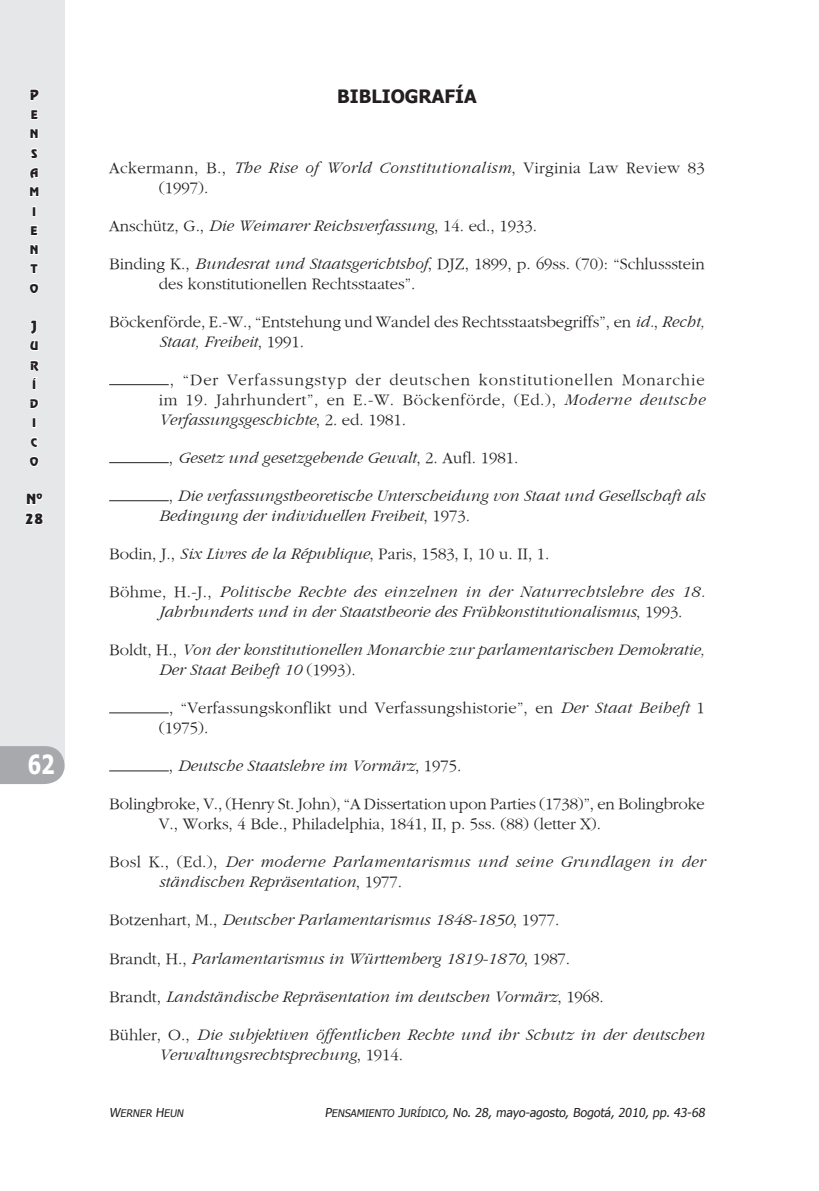
<style>
.page{position:relative;width:819px;height:1191px;background:#fff}
.page>*{position:absolute;margin:0;border:0;box-sizing:border-box;transform-origin:0 0}
.t1{font:700 26.25px "Tahoma";color:#fff;scale:.8 1}
.t2{font:700 18.38px "Tahoma";color:#231f20}
.t3{font:italic 16.62px/19.9px "Gourmand";color:#231f20}
.t4{font:16.62px/19.9px "Gourmand";color:#231f20}
.t5{font:italic 16.62px/19.9px "Gourmand";letter-spacing:.02em;color:#231f20}
.t6{font:16.62px/19.9px "Gourmand";letter-spacing:.02em;color:#231f20}
.t7{font:14px/19.2px "Revue BT Regular SC850";color:#231f20}
.t8{font:12.25px "Tahoma";color:#231f20}
.t9{font:11.9px/19.2px "Revue BT Regular SC850";color:#231f20}
.t10{font:10.33px "Tahoma SC850";color:#231f20}
.s1{font-style:italic}
.s2{font-style:normal}
.s3{font-size:12.25px}
.s4{font-family:"Tahoma SC850";font-size:10.33px}
.s5{font-family:"Tahoma SC850"}
</style>
<div class="page">
<div style="left:0;top:0;width:64px;height:769px;background:#e6e7e9"></div>
<div style="left:0;top:746px;width:64px;height:38px;background:#a8a9ad"></div>
<svg style="left:29px;top:89px;width:10px;height:12px"></svg>
<svg style="left:31px;top:109px;width:8px;height:11px"></svg>
<svg style="left:30px;top:129px;width:9px;height:10px"></svg>
<svg style="left:30px;top:148px;width:8px;height:11px"></svg>
<svg style="left:29px;top:167px;width:10px;height:30px"></svg>
<div style="left:32px;top:206px;width:4px;height:10px;border:2px solid #fff"></div>
<svg style="left:30px;top:225px;width:9px;height:11px"></svg>
<svg style="left:30px;top:244px;width:9px;height:11px"></svg>
<svg style="left:30px;top:264px;width:9px;height:10px"></svg>
<svg style="left:29px;top:283px;width:10px;height:11px"></svg>
<svg style="left:29px;top:320px;width:10px;height:31px"></svg>
<svg style="left:30px;top:360px;width:10px;height:30px"></svg>
<svg style="left:29px;top:398px;width:10px;height:11px"></svg>
<div style="left:32px;top:417px;width:4px;height:11px;border:2px solid #fff"></div>
<svg style="left:30px;top:437px;width:8px;height:11px"></svg>
<svg style="left:29px;top:456px;width:10px;height:11px"></svg>
<svg style="left:25px;top:493px;width:19px;height:32px"></svg>
<hr style="left:109px;top:384px;width:60px;height:1px;background:#231f20">
<hr style="left:109px;top:462px;width:60px;height:1px;background:#231f20">
<hr style="left:109px;top:500px;width:60px;height:1px;background:#231f20">
<hr style="left:109px;top:712px;width:60px;height:1px;background:#231f20">
<hr style="left:109px;top:770px;width:60px;height:1px;background:#231f20">
<p class="t7" style="left:30px;top:85px;width:11px">P</p>
<p class="t9" style="left:29px;top:105px;width:11px">E<br>N<br>S<br>A<br>M<br>I<br>E<br>N<br>T<br>O</p>
<p class="t7" style="left:31px;top:316px;width:7px">J</p>
<p class="t9" style="left:30px;top:336px;width:10px">U<br>R<br>Í<br>D<br>I<br>C<br>O</p>
<p class="t7" style="left:25px;top:489px;width:20px">Nº<br>28</p>
<h1 class="t1" style="left:28px;top:746px;width:35px">62</h1>
<p class="t2" style="left:337px;top:84px;width:141px">BIB LIOGRAFÍA</p>
<p class="t6" style="left:159px;top:158px;width:547px;text-indent:-50px">Ackermann, B., <span class="s1">The Rise of World Constitutionalism</span>, Virginia Law Review 83 (1997).</p>
<p class="t3" style="left:109px;top:216px;width:429px"><span class="s2">Anschütz, G.,</span> Die Weimarer Reichsverfassung<span class="s2">, 14. ed., 1933.</span></p>
<p class="t4" style="left:159px;top:254px;width:547px;text-indent:-50px">Binding K., <span class="s1">Bundesrat und Staatsgerichtshof</span>, DJZ, 1899, p. 69ss. (70): “Schlussstein des konstitutionellen Rechtsstaates”.</p>
<p class="t4" style="left:159px;top:312px;width:547px;text-indent:-50px">Böckenförde, E.-W., “Entstehung und Wandel des Rechtsstaatsbegriffs”, en <span class="s1">id.</span>, <span class="s1">Recht,<br>Staat, Freiheit</span>, 1991.</p>
<p class="t4" style="left:159px;top:370px;width:547px;text-align:justify;text-indent:11px">, “Der Verfassungstyp der deutschen konstitutionellen Monarchie im 19. Jahrhundert”, en E.-W. Böckenförde, (Ed.), <span class="s1">Moderne deutsche Verfassungsgeschichte</span>, 2. ed. 1981.</p>
<p class="t3" style="left:169px;top:448px;width:351px"><span class="s2">,</span> Gesetz und gesetzgebende Gewalt<span class="s2">, 2. Aufl. 1981.</span></p>
<p class="t3" style="left:159px;top:486px;width:547px;text-indent:10px"><span class="s2">,</span> Die verfassungstheoretische Unterscheidung von Staat und Gesellschaft als<br>Bedingung der individuellen Freiheit<span class="s2">, 1973.</span></p>
<p class="t4" style="left:109px;top:544px;width:442px">Bodin, J., <span class="s1">Six Livres de la République</span>, Paris, 1583, I, 10 u. II, 1.</p>
<p class="t3" style="left:159px;top:582px;width:547px;text-indent:-50px"><span class="s2">Böhme, H.-J.,</span> Politische Rechte des einzelnen in der Naturrechtslehre des 18.<br>Jahrhunderts und in der Staatstheorie des Frühkonstitutionalismus<span class="s2">, 1993.</span></p>
<p class="t3" style="left:159px;top:640px;width:547px;text-indent:-50px"><span class="s2">Boldt, H.,</span> Von der konstitutionellen Monarchie zur parlamentarischen Demokratie,<br>Der Staat Beiheft 10 <span class="s2">(1993).</span></p>
<p class="t4" style="left:159px;top:698px;width:547px;text-indent:10px">, “Verfassungskonflikt und Verfassungshistorie”, en <span class="s1">Der Staat Beiheft</span> 1 (1975).</p>
<p class="t3" style="left:169px;top:756px;width:294px"><span class="s2">,</span> Deutsche Staatslehre im Vormärz<span class="s2">, 1975.</span></p>
<p class="t4" style="left:159px;top:794px;width:547px;text-indent:-50px">Bolingbroke, V., (Henry St. John), “A Dissertation upon Parties (1738)”, en Bolingbroke<br>V., Works, 4 Bde., Philadelphia, 1841, II, p. 5ss. (88) (letter X).</p>
<p class="t5" style="left:159px;top:852px;width:547px;text-indent:-50px"><span class="s2">Bosl K., (Ed.),</span> Der moderne Parlamentarismus und seine Grundlagen in der ständischen Repräsentation<span class="s2">, 1977.</span></p>
<p class="t3" style="left:109px;top:910px;width:452px"><span class="s2">Botzenhart, M.,</span> Deutscher Parlamentarismus 1848-1850<span class="s2">, 1977.</span></p>
<p class="t3" style="left:109px;top:948px;width:462px"><span class="s2">Brandt, H.,</span> Parlamentarismus in Württemberg 1819-1870<span class="s2">, 1987.</span></p>
<p class="t3" style="left:109px;top:986px;width:496px"><span class="s2">Brandt,</span> Landständische Repräsentation im deutschen Vormärz<span class="s2">, 1968.</span></p>
<p class="t3" style="left:159px;top:1024px;width:547px;text-indent:-50px"><span class="s2">Bühler, O.,</span> Die subjektiven öffentlichen Rechte und ihr Schutz in der deutschen<br>Verwaltungsrechtsprechung<span class="s2">, 1914.</span></p>
<p class="t10" style="left:109px;top:1105px;width:150px"><span class="s3">W</span>ERNER <span class="s3">H</span>EUN <span class="s3">P</span></p>
<p class="t8" style="left:331px;top:1103px;width:377px"><span class="s4">ENSAMI ENTO</span> <span class="s5">J</span><span class="s4">URÍDICO</span><span class="s5">,</span> No. 28, mayo-agosto, Bogotá, 2010, pp. 43-68</p>
</div>
